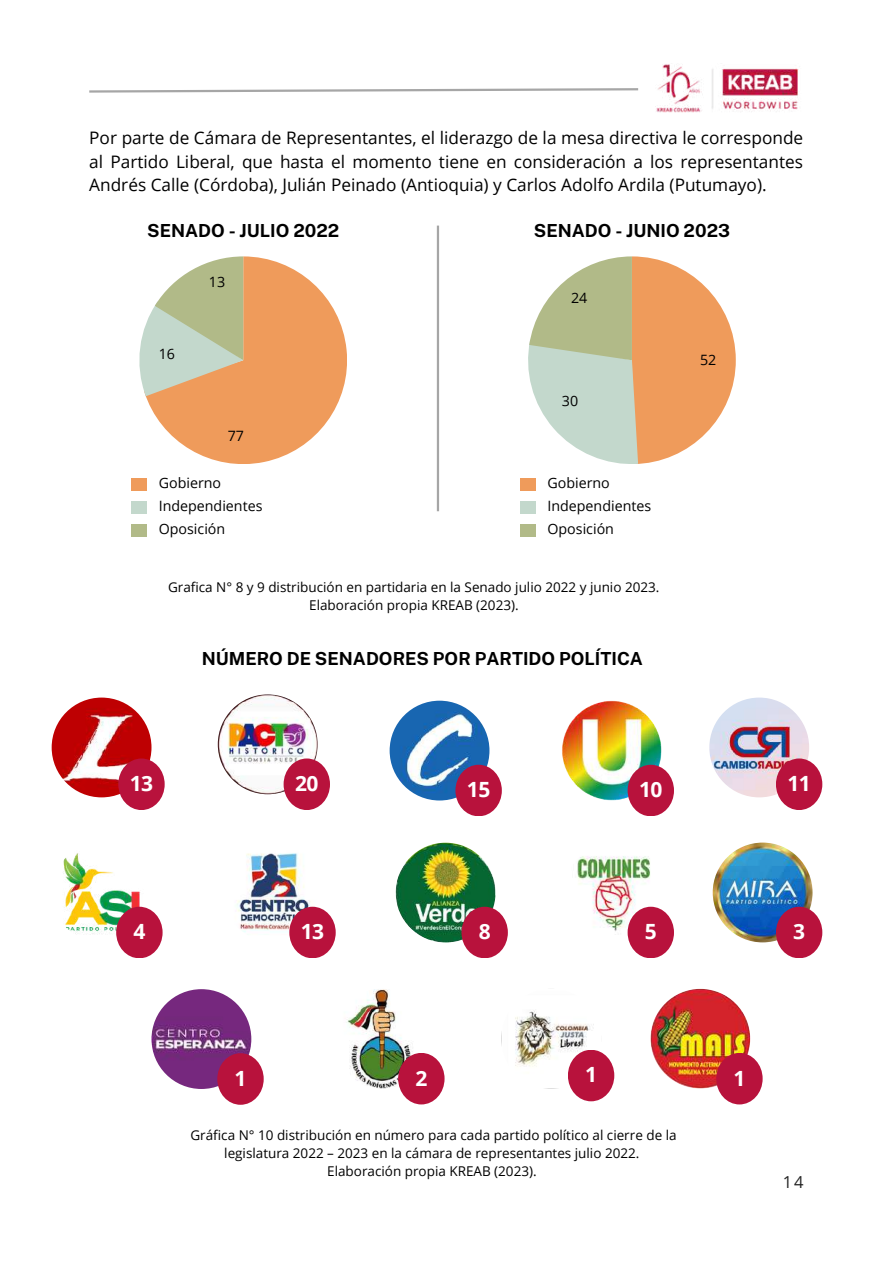
<style>
.page{position:relative;width:893px;height:1264px;background:#fff}
.page>*{position:absolute;margin:0;border:0;box-sizing:border-box;transform-origin:0 0}
.t1{font:700 21px "Open Sans";letter-spacing:-.025em;color:#fff}
.t2{font:700 18px "Public Sans";color:#000}
.t3{font:17.25px/23.5px "Open Sans";color:#000;text-align:justify}
.t4{font:16.5px "Open Sans";color:#222}
.t5{font:14.25px/22.8px "Open Sans";color:#000}
.t6{font:13.5px/18px "Open Sans";color:#000;text-align:center}
</style>
<div class="page">
<img style="left:655px;top:64px;width:144px;height:49px">
<svg style="left:89px;top:88px;width:550px;height:5px"></svg>
<svg style="left:139px;top:256px;width:208px;height:208px"></svg>
<div style="left:131px;top:478px;width:16px;height:13px;background:#ef9b5b"></div>
<div style="left:131px;top:501px;width:16px;height:12px;background:#c3d8cc"></div>
<div style="left:131px;top:524px;width:16px;height:12px;background:#b1ba88"></div>
<svg style="left:528px;top:256px;width:207px;height:208px"></svg>
<div style="left:520px;top:478px;width:15px;height:13px;background:#ef9b5b"></div>
<div style="left:520px;top:501px;width:15px;height:12px;background:#c3d8cc"></div>
<div style="left:520px;top:524px;width:15px;height:12px;background:#b1ba88"></div>
<hr style="left:437px;top:225px;width:2px;height:286px;background:#a6a6a6">
<img style="left:52px;top:697px;width:99px;height:100px;border-radius:50%">
<div style="left:118px;top:758px;width:47px;height:52px;background:#b8123c;border-radius:50%"></div>
<img style="left:218px;top:694px;width:99px;height:100px;border-radius:50%">
<div style="left:283px;top:758px;width:47px;height:52px;background:#b8123c;border-radius:50%"></div>
<img style="left:389px;top:700px;width:100px;height:100px;border-radius:50%">
<div style="left:455px;top:764px;width:47px;height:52px;background:#b8123c;border-radius:50%"></div>
<img style="left:561px;top:700px;width:100px;height:100px;border-radius:50%">
<div style="left:627px;top:764px;width:47px;height:52px;background:#b8123c;border-radius:50%"></div>
<img style="left:709px;top:697px;width:100px;height:100px;border-radius:50%">
<div style="left:775px;top:758px;width:47px;height:52px;background:#b8123c;border-radius:50%"></div>
<img style="left:52px;top:842px;width:99px;height:100px;border-radius:50%">
<div style="left:116px;top:906px;width:46px;height:52px;background:#b8123c;border-radius:50%"></div>
<img style="left:224px;top:842px;width:99px;height:100px;border-radius:50%">
<div style="left:289px;top:906px;width:47px;height:52px;background:#b8123c;border-radius:50%"></div>
<img style="left:395px;top:842px;width:100px;height:100px;border-radius:50%">
<div style="left:461px;top:906px;width:47px;height:52px;background:#b8123c;border-radius:50%"></div>
<img style="left:564px;top:842px;width:100px;height:100px;border-radius:50%">
<div style="left:627px;top:906px;width:47px;height:52px;background:#b8123c;border-radius:50%"></div>
<img style="left:151px;top:989px;width:100px;height:99px;border-radius:50%">
<div style="left:217px;top:1053px;width:47px;height:51px;background:#b8123c;border-radius:50%"></div>
<img style="left:712px;top:842px;width:100px;height:100px;border-radius:50%">
<div style="left:775px;top:906px;width:47px;height:52px;background:#b8123c;border-radius:50%"></div>
<img style="left:501px;top:988px;width:100px;height:100px;border-radius:50%">
<div style="left:568px;top:1049px;width:46px;height:52px;background:#b8123c;border-radius:50%"></div>
<img style="left:650px;top:988px;width:100px;height:100px;border-radius:50%">
<div style="left:716px;top:1052px;width:46px;height:52px;background:#b8123c;border-radius:50%"></div>
<img style="left:332px;top:988px;width:100px;height:100px;border-radius:50%">
<div style="left:398px;top:1052px;width:46px;height:52px;background:#b8123c;border-radius:50%"></div>
<p class="t3" style="left:89px;top:125px;width:715px">Por parte de Cámara de Representantes, el liderazgo de la mesa directiva le corresponde al Partido Liberal, que hasta el momento tiene en consideración a los representantes Andrés Calle (Córdoba), Julián Peinado (Antioquia) y Carlos Adolfo Ardila (Putumayo).</p>
<h2 class="t2" style="left:147px;top:220px;width:193px">SENADO - JULIO 2022</h2>
<p class="t5" style="left:159px;top:342px;width:18px">16</p>
<p class="t5" style="left:209px;top:270px;width:18px">13</p>
<p class="t5" style="left:228px;top:424px;width:18px">77</p>
<p class="t5" style="left:159px;top:471px;width:105px">Gobierno<br>Independientes<br>Oposición</p>
<h2 class="t2" style="left:534px;top:220px;width:198px">SENADO - JUNIO 2023</h2>
<p class="t5" style="left:571px;top:286px;width:18px">24</p>
<p class="t5" style="left:562px;top:389px;width:18px">30</p>
<p class="t5" style="left:547px;top:471px;width:105px">Gobierno<br>Independientes<br>Oposición</p>
<p class="t5" style="left:700px;top:348px;width:18px">52</p>
<p class="t6" style="left:168px;top:578px;width:493px">Grafica N° 8 y 9 distribución en partidaria en la Senado julio 2022 y junio 2023.<br>Elaboración propia KREAB (2023).</p>
<h2 class="t2" style="left:202px;top:647px;width:443px">NÚMERO DE SENADORES POR PARTIDO POLÍTICA</h2>
<h1 class="t1" style="left:130px;top:768px;width:25px">13</h1>
<h1 class="t1" style="left:295px;top:768px;width:25px">20</h1>
<h1 class="t1" style="left:467px;top:775px;width:25px">15</h1>
<h1 class="t1" style="left:639px;top:775px;width:25px">10</h1>
<h1 class="t1" style="left:787px;top:768px;width:25px">11</h1>
<h1 class="t1" style="left:133px;top:916px;width:13px">4</h1>
<h1 class="t1" style="left:301px;top:916px;width:25px">13</h1>
<h1 class="t1" style="left:478px;top:916px;width:13px">8</h1>
<h1 class="t1" style="left:644px;top:916px;width:13px">5</h1>
<h1 class="t1" style="left:793px;top:916px;width:13px">3</h1>
<h1 class="t1" style="left:234px;top:1063px;width:13px">1</h1>
<h1 class="t1" style="left:415px;top:1063px;width:13px">2</h1>
<h1 class="t1" style="left:585px;top:1059px;width:13px">1</h1>
<h1 class="t1" style="left:733px;top:1063px;width:13px">1</h1>
<p class="t6" style="left:190px;top:1125px;width:487px">Gráfica N° 10 distribución en número para cada partido político al cierre de la legislatura 2022 – 2023 en la cámara de representantes julio 2022.<br>Elaboración propia KREAB (2023).</p>
<p class="t4" style="left:782px;top:1170px;width:22px">14</p>
</div>
